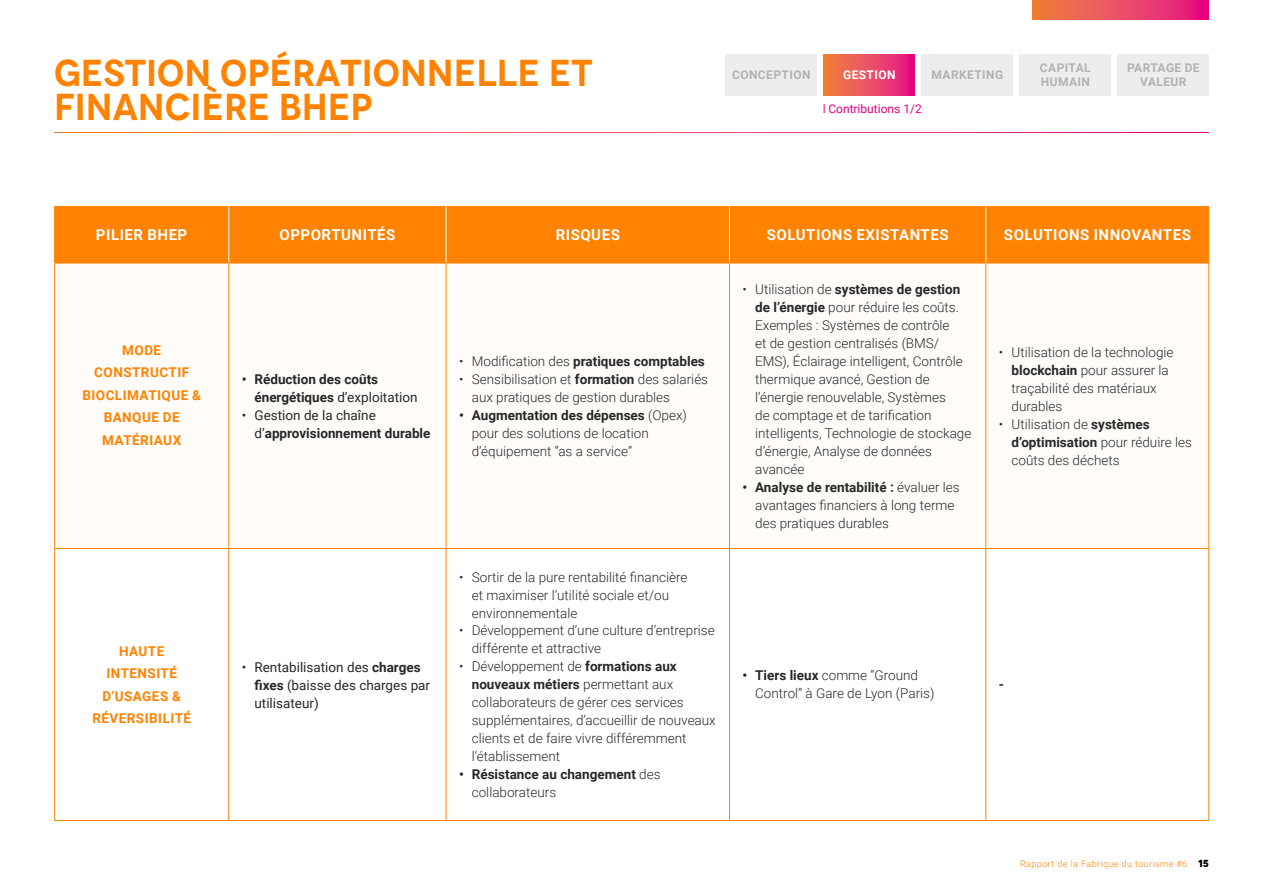
<style>
.page{position:relative;width:1263px;height:893px;background:#fff}
.page>*{position:absolute;margin:0;border:0;box-sizing:border-box;transform-origin:0 0}
.t1{font:600 37.5px/34.5px "Novecento";color:#ff8200}
.t2{font:700 15px "Roboto";letter-spacing:.035em;color:#fff}
.t3{font:300 13.5px/18px "Roboto";color:#282827}
.t4{font:700 13.5px/18px "Roboto";color:#282827}
.t5{font:700 13.5px/22.5px "Roboto";letter-spacing:.035em;color:#ff8200;text-align:center}
.t6{font:13.5px/18px "Roboto";color:#282827}
.t7{font:700 12px/14.4px "Roboto";letter-spacing:.035em;color:#b3b2b2}
.t8{font:12px "Roboto";color:#e6007d}
.t9{font:700 12px "Roboto";letter-spacing:.035em;color:#fff}
.t10{font:300 9px "Roboto";letter-spacing:.05em;color:#ff8200}
.s1{font-weight:400}
.s2{font-weight:700}
.s3{font-weight:300}
.s4{font-family:"Novecentosans";font-weight:700;font-size:12.75px;color:#000}
</style>
<div class="page">
<svg style="left:1032px;top:0;width:176px;height:20px;background:#ea4b61"></svg>
<div style="left:55px;top:207px;width:1153px;height:56px;background:#ff8200"></div>
<svg style="left:55px;top:549px;width:1153px;height:271px"></svg>
<hr style="left:54px;top:263px;width:1px;height:285px;background:#ff8200">
<hr style="left:229px;top:263px;width:1px;height:285px;background:#ff8200">
<hr style="left:446px;top:263px;width:1px;height:285px;background:#ff8200">
<hr style="left:729px;top:263px;width:1px;height:285px;background:#ff8200">
<hr style="left:985px;top:263px;width:1px;height:285px;background:#ff8200">
<hr style="left:1208px;top:263px;width:1px;height:285px;background:#ff8200">
<hr style="left:54px;top:548px;width:175px;height:1px;background:#ff8200">
<hr style="left:54px;top:549px;width:1px;height:271px;background:#ff8200">
<hr style="left:229px;top:548px;width:217px;height:1px;background:#ff8200">
<hr style="left:229px;top:549px;width:1px;height:271px;background:#ff8200">
<hr style="left:446px;top:548px;width:283px;height:1px;background:#ff8200">
<hr style="left:446px;top:549px;width:1px;height:271px;background:#ff8200">
<hr style="left:729px;top:548px;width:257px;height:1px;background:#ff8200">
<hr style="left:729px;top:549px;width:1px;height:271px;background:#ff8200">
<hr style="left:986px;top:548px;width:223px;height:1px;background:#ff8200">
<hr style="left:985px;top:549px;width:1px;height:271px;background:#ff8200">
<hr style="left:1208px;top:549px;width:1px;height:271px;background:#ff8200">
<hr style="left:54px;top:820px;width:175px;height:1px;background:#ff8200">
<hr style="left:229px;top:820px;width:217px;height:1px;background:#ff8200">
<hr style="left:446px;top:820px;width:283px;height:1px;background:#ff8200">
<hr style="left:729px;top:820px;width:257px;height:1px;background:#ff8200">
<hr style="left:986px;top:820px;width:223px;height:1px;background:#ff8200">
<hr style="left:54px;top:206px;width:175px;height:1px;background:#ff8200">
<hr style="left:54px;top:207px;width:1px;height:56px;background:#ff8200">
<hr style="left:229px;top:206px;width:217px;height:1px;background:#ff8200">
<hr style="left:446px;top:206px;width:283px;height:1px;background:#ff8200">
<hr style="left:729px;top:206px;width:257px;height:1px;background:#ff8200">
<hr style="left:986px;top:206px;width:223px;height:1px;background:#ff8200">
<hr style="left:1208px;top:207px;width:1px;height:56px;background:#ff8200">
<hr style="left:228px;top:207px;width:1px;height:56px;background:#fff">
<hr style="left:446px;top:207px;width:1px;height:56px;background:#fff">
<hr style="left:729px;top:207px;width:1px;height:56px;background:#fff">
<hr style="left:985px;top:207px;width:1px;height:56px;background:#fff">
<hr style="left:55px;top:263px;width:174px;height:1px;background:#ff8200">
<hr style="left:229px;top:263px;width:217px;height:1px;background:#ff8200">
<hr style="left:446px;top:263px;width:283px;height:1px;background:#ff8200">
<hr style="left:729px;top:263px;width:257px;height:1px;background:#ff8200">
<hr style="left:986px;top:263px;width:222px;height:1px;background:#ff8200">
<div style="left:922px;top:54px;width:91px;height:41px;background:#ededed"></div>
<div style="left:1020px;top:54px;width:91px;height:41px;background:#ededed"></div>
<div style="left:1118px;top:54px;width:91px;height:41px;background:#ededed"></div>
<div style="left:726px;top:54px;width:91px;height:41px;background:#ededed"></div>
<svg style="left:824px;top:54px;width:91px;height:41px;background:#ea4b61"></svg>
<h1 class="t1" style="left:54px;top:56px;width:540px">GESTION OPÉRATIONNELLE ET<br>FINANCIÈRE BHEP</h1>
<p class="t7" style="left:732px;top:67px;width:80px">CONCEPTION</p>
<p class="t9" style="left:843px;top:66px;width:54px">GESTION</p>
<p class="t8" style="left:828px;top:101px;width:95px">Contributions 1/2</p>
<p class="t7" style="left:931px;top:67px;width:73px">MARKETING</p>
<p class="t7" style="left:1040px;top:60px;width:52px">CAPITAL<br>HUMAIN</p>
<p class="t7" style="left:1127px;top:60px;width:74px;text-align:center">PARTAGE DE<br>VALEUR</p>
<p class="t2" style="left:96px;top:224px;width:93px">PILIER BHEP</p>
<p class="t2" style="left:279px;top:224px;width:117px">OPPORTUNITÉS</p>
<p class="t2" style="left:556px;top:224px;width:66px">RISQUES</p>
<p class="t2" style="left:767px;top:224px;width:183px">SOLUTIONS EXISTANTES</p>
<p class="t2" style="left:1004px;top:224px;width:188px">SOLUTIONS INNOVANTES</p>
<p class="t5" style="left:82px;top:338px;width:120px">MODE<br>CONSTRUCTIF<br>BIOCLIMATIQUE &amp;<br>BANQUE DE<br>MATÉRIAUX</p>
<p class="t5" style="left:92px;top:639px;width:100px">HAUTE<br>INTENSITÉ<br>D’USAGES &amp;<br>RÉVERSIBILITÉ</p>
<p class="t4" style="left:254px;top:370px;width:165px;text-indent:-13px">• Réduction des coûts énergétiques <span class="s1">d’exploitation</span></p>
<p class="t4" style="left:254px;top:406px;width:178px;text-indent:-13px"><span class="s1">• Gestion de la chaîne d’</span>approvisionnement durable</p>
<p class="t6" style="left:254px;top:657px;width:177px;text-indent:-13px">• Rentabilisation des <span class="s2">charges fixes</span> (baisse des charges par utilisateur)</p>
<p class="t4" style="left:459px;top:352px;width:247px"><span class="s3">• Modification des</span> pratiques comptables</p>
<p class="t3" style="left:472px;top:370px;width:238px;text-indent:-13px">• Sensibilisation et <span class="s2">formation</span> des salariés aux pratiques de gestion durables</p>
<p class="t3" style="left:472px;top:406px;width:217px;text-indent:-13px"><span class="s2">• Augmentation des dépenses</span> (Opex) pour des solutions de location d’équipement “as a service”</p>
<p class="t3" style="left:472px;top:567px;width:217px;text-indent:-13px">• Sortir de la pure rentabilité financière et maximiser l’utilité sociale et/ou environnementale</p>
<p class="t3" style="left:472px;top:621px;width:244px;text-indent:-13px">• Développement d’une culture d’entreprise différente et attractive</p>
<p class="t3" style="left:472px;top:657px;width:246px;text-indent:-13px">• Développement de <span class="s2">formations aux nouveaux métiers</span> permettant aux collaborateurs de gérer ces services supplémentaires, d’accueillir de nouveaux clients et de faire vivre différemment l’établissement</p>
<p class="t4" style="left:472px;top:765px;width:190px;text-indent:-13px">• Résistance au changement <span class="s3">des collaborateurs</span></p>
<p class="t3" style="left:755px;top:280px;width:218px;text-indent:-13px">• Utilisation de <span class="s2">systèmes de gestion de l’énergie</span> pour réduire les coûts.<br>Exemples : Systèmes de contrôle<br>et de gestion centralisés (BMS/<br>EMS), Éclairage intelligent, Contrôle thermique avancé, Gestion de l’énergie renouvelable, Systèmes<br>de comptage et de tarification intelligents, Technologie de stockage d’énergie, Analyse de données avancée</p>
<p class="t3" style="left:755px;top:478px;width:206px;text-indent:-13px"><span class="s2">• Analyse de rentabilité :</span> évaluer les avantages financiers à long terme des pratiques durables</p>
<p class="t3" style="left:755px;top:666px;width:181px;text-indent:-13px"><span class="s2">• Tiers lieux</span> comme “Ground<br>Control” à Gare de Lyon (Paris)</p>
<p class="t3" style="left:1011px;top:343px;width:163px;text-indent:-13px">• Utilisation de la technologie <span class="s2">blockchain</span> pour assurer la traçabilité des matériaux durables</p>
<p class="t3" style="left:1011px;top:415px;width:182px;text-indent:-13px">• Utilisation de <span class="s2">systèmes d’optimisation</span> pour réduire les coûts des déchets</p>
<p class="t4" style="left:999px;top:675px;width:7px">-</p>
<p class="t10" style="left:1020px;top:858px;width:190px">Rapport de la Fabrique du tourisme #6 <span class="s4">15</span></p>
</div>
